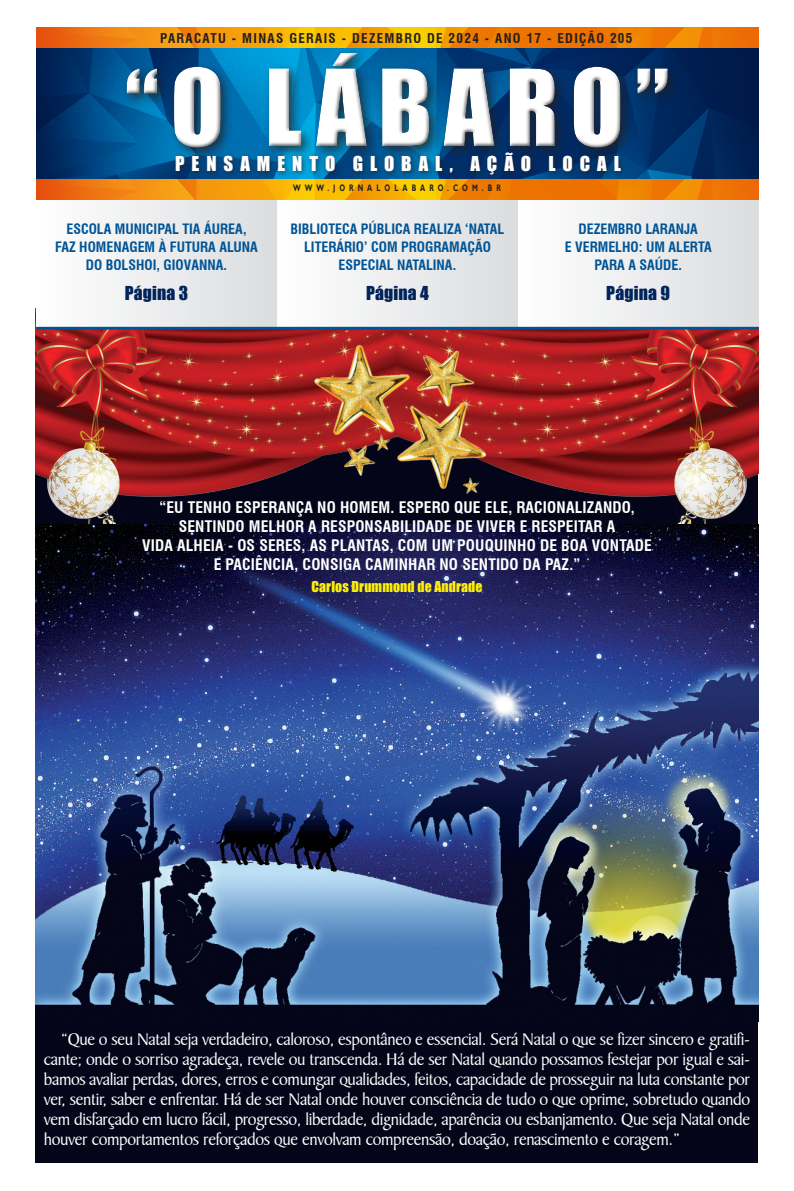
<style>
.page{position:relative;width:794px;height:1191px;background:#fff}
.page>*{position:absolute;margin:0;border:0;box-sizing:border-box;transform-origin:0 0}
.t1{font:98.1px "Impact";letter-spacing:.12em;color:#fff}
.t2{font:18.9px "Impact";letter-spacing:.37em;color:#fff}
.t3{font:18px/20px "Baker Signet BT";letter-spacing:-.02em;color:#fff;text-align:justify}
.t4{font:17.6px "Impact";letter-spacing:.01em;color:#002359}
.t5{font:700 condensed 15.6px/18.7px "Swiss 721 BT";letter-spacing:.01em;color:#fff;text-align:center}
.t6{font:700 condensed 14px/18px "Swiss 721 BT";color:#005495;text-align:center}
.t7{font:13.7px "Impact";letter-spacing:.01em;color:#fff101}
.t8{font:700 condensed 13.2px "Swiss 721 BT";letter-spacing:.1em;color:#231f20}
.t9{font:700 9.4px "Gill Sans";letter-spacing:.61em;color:#231f20;scale:.7 1}
</style>
<div class="page">
<div style="left:35px;top:417px;width:722px;height:745px;background:#05051a"></div>
<img style="left:35px;top:308px;width:361px;height:217px">
<img style="left:396px;top:330px;width:362px;height:195px">
<div style="left:518px;top:199px;width:240px;height:128px;background:linear-gradient(to right,#fff,#dbdcdf)"></div>
<div style="left:36px;top:199px;width:241px;height:128px;background:linear-gradient(to right,#fff,#dbdcdf)"></div>
<div style="left:277px;top:199px;width:241px;height:128px;background:linear-gradient(to right,#fff,#dbdcdf)"></div>
<img style="left:36px;top:48px;width:722px;height:131px">
<div style="left:122px;top:48px;width:559px;height:114px;background:#231f20;opacity:.7"></div>
<div style="left:121px;top:48px;width:550px;height:100px;background:#fff;opacity:.75"></div>
<div style="left:123px;top:50px;width:550px;height:103px;background:#231f20;opacity:.75"></div>
<img style="left:36px;top:179px;width:722px;height:21px">
<div style="left:172px;top:150px;width:455px;height:31px;background:#231f20;opacity:.75"></div>
<img style="left:36px;top:27px;width:722px;height:21px">
<hr style="left:36px;top:327px;width:722px;height:3px;background:#005495">
<img style="left:35px;top:525px;width:723px;height:496px">
<img style="left:268px;top:340px;width:246px;height:153px">
<p class="t8" style="left:160px;top:30px;width:474px">PARACATU - MINAS GERAIS - DEZEMBRO DE 2024 - ANO 17 - ED IÇÃO 205</p>
<h1 class="t1" style="left:125px;top:31px;width:546px">“O Lábaro”</h1>
<p class="t2" style="left:175px;top:149px;width:447px">Pensamento global, ação local</p>
<p class="t9" style="left:293px;top:182px;width:298px">WWW.JORNALOLABARO.COM.BR</p>
<p class="t6" style="left:55px;top:220px;width:204px">ESCOLA MU NICIPAL TIA ÁUREA,<br>FAZ HOMENAGEM À FUTURA ALU NA<br>DO BOLSHOI, GIOVANNA.</p>
<p class="t4" style="left:125px;top:279px;width:65px">Página 3</p>
<p class="t6" style="left:290px;top:220px;width:212px">BIBLIOTECA PÚBLICA REALIZA ‘NATAL<br>LITERÁRIO’ COM PROGRAMAÇÃO<br>ESPECIAL NATALINA.</p>
<p class="t4" style="left:366px;top:279px;width:64px">Página 4</p>
<p class="t6" style="left:564px;top:220px;width:148px">DEZEMBRO LARANJA<br>E VERMELHO: UM ALERTA<br>PARA A SAÚDE.</p>
<p class="t4" style="left:606px;top:279px;width:65px">Página 9</p>
<p class="t5" style="left:142px;top:498px;width:511px">“EU TENHO ESPERANÇA NO HOMEM. ESPERO QUE ELE, RACIONALIZANDO, SENTINDO MELHOR A RESPONSABILIDADE DE VIVER E RESPEITAR A<br>VIDA ALHEIA - OS SERES, AS PLANTAS, COM UM POUQUINHO DE BOA VONTADE E PACIÊNCIA, CONSIGA CAMINHAR NO SENTIDO DA PAZ.”</p>
<p class="t7" style="left:311px;top:576px;width:172px">Carlos Drummond de Andrade</p>
<p class="t3" style="left:44px;top:1029px;width:708px;text-indent:17px">“Que o seu Natal seja verdadeiro, caloroso, espontâneo e essencial. Será Natal o que se fizer sincero e gratifi&shy;cante; onde o sorriso agradeça, revele ou transcenda. Há de ser Natal quando possamos festejar por igual e sai&shy;bamos avaliar perdas, dores, erros e comungar qualidades, feitos, capacidade de prosseguir na luta constante por ver, sentir, saber e enfrentar. Há de ser Natal onde houver consciência de tudo o que oprime, sobretudo quando vem disfarçado em lucro fácil, progresso, liberdade, dignidade, aparência ou esbanjamento. Que seja Natal onde houver comportamentos reforçados que envolvam compreensão, doação, renascimento e coragem.”</p>
</div>
